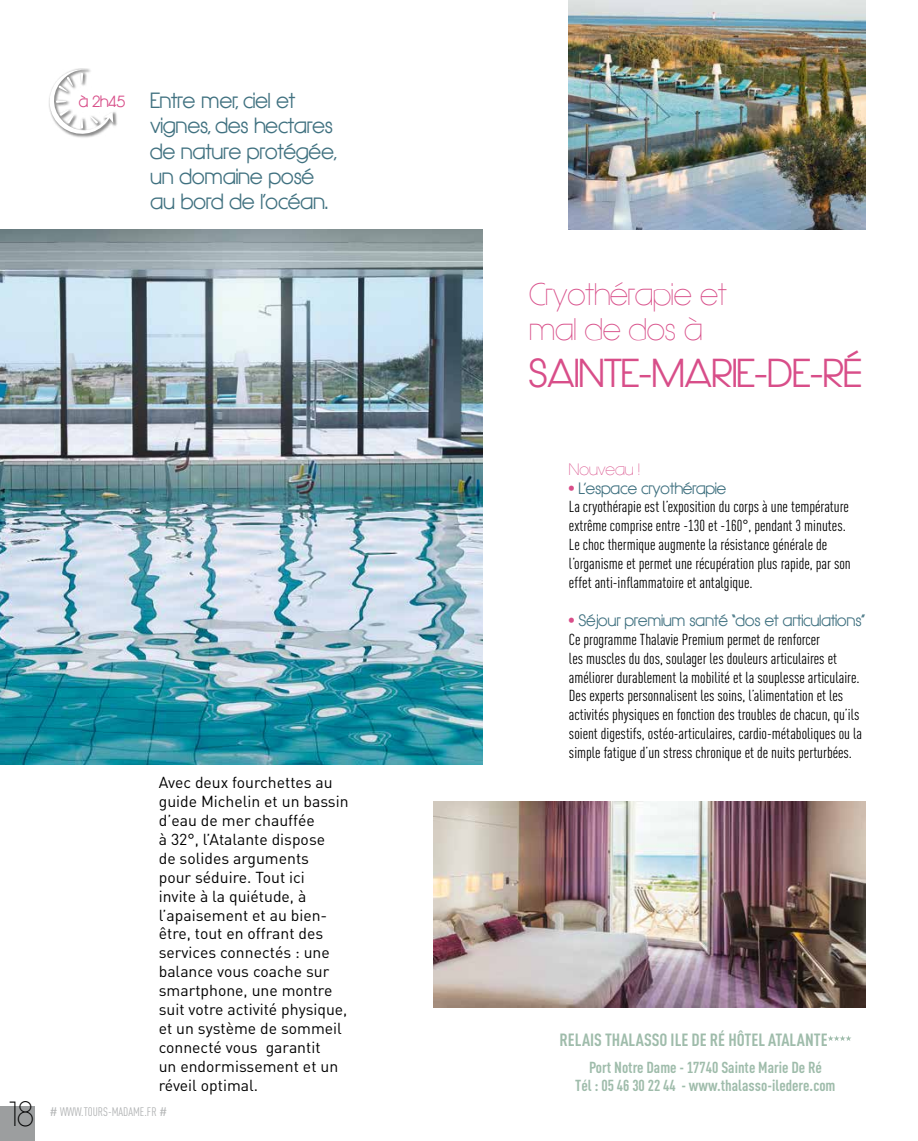
<style>
.page{position:relative;width:918px;height:1141px;background:#fff}
.page>*{position:absolute;margin:0;border:0;box-sizing:border-box;transform-origin:0 0}
.t1{font:700 38.5px "Hasteristico";color:#d84e89}
.t2{font:300 33.25px "Hasteristico";color:#000}
.t3{font:300 29.75px/35.7px "Hasteristico";color:#d84e89}
.t4{font:700 21px/25.2px "Hasteristico";color:#407180}
.t5{font:700 17.5px "CADIN Condensed";color:#9fbcab}
.t6{font:15.75px/18.9px "CADIN Condensed";color:#000}
.t7{font:15.75px/18.9px "CADIN";color:#000}
.t8{font:700 15.75px/18.9px "CADIN Condensed";color:#9fbcab;text-align:center}
.t9{font:700 15.75px "Hasteristico";color:#407180}
.t10{font:300 15.75px "Hasteristico";color:#d84e89}
.t11{font:700 15.75px "Hasteristico";color:#d84e89}
.t12{font:12.25px "CADIN Condensed";color:#b1b3b4}
.s1{font-family:"CADIN"}
.s2{color:#d84e89}
</style>
<div class="page">
<div style="left:0;top:1106px;width:35px;height:35px;background:#9c9e9f"></div>
<img style="left:0;top:230px;width:483px;height:534px">
<img style="left:569px;top:0;width:296px;height:230px">
<svg style="left:828px;top:1035px;width:23px;height:6px"></svg>
<img style="left:433px;top:802px;width:432px;height:205px">
<div style="left:48px;top:68px;width:69px;height:70px;background:#000;opacity:.45"></div>
<svg style="left:50px;top:69px;width:63px;height:65px"></svg>
<p class="t11" style="left:79px;top:93px;width:48px">à 2h45</p>
<h3 class="t4" style="left:150px;top:88px;width:187px">Entre mer, ciel et vignes, des hectares de nature protégée, un domaine posé au bord de l’océan.</h3>
<h2 class="t2" style="left:10px;top:1094px;width:25px">18</h2>
<p class="t7" style="left:159px;top:773px;width:191px">Avec deux fourchettes au guide Michelin et un bassin d’eau de mer chauffée<br>à 32°, l’Atalante dispose<br>de solides arguments<br>pour séduire. Tout ici<br>invite à la quiétude, à l’apaisement et au bien&shy;être, tout en offrant des services connectés : une balance vous coache sur smartphone, une montre suit votre activité physique, et un système de sommeil connecté vous garantit<br>un endormissement et un réveil optimal.</p>
<p class="t12" style="left:50px;top:1105px;width:119px"><span class="s1">#</span> WWW.TOURS-MADAME.FR <span class="s1">#</span></p>
<h3 class="t3" style="left:529px;top:277px;width:199px">Cryothérapie et mal de dos à</h3>
<h1 class="t1" style="left:529px;top:350px;width:333px">SAINTE-MARIE-DE-RÉ</h1>
<p class="t10" style="left:569px;top:460px;width:72px">Nouveau !</p>
<p class="t9" style="left:569px;top:479px;width:159px"><span class="s2">•</span> L’espace cryothérapie</p>
<p class="t6" style="left:569px;top:497px;width:283px">La cryothérapie est l’exposition du corps à une température extrême comprise entre -130 et -160°, pendant 3 minutes.<br>Le choc thermique augmente la résistance générale de l’organisme et permet une récupération plus rapide, par son effet anti-inflammatoire et antalgique.</p>
<p class="t9" style="left:569px;top:611px;width:297px"><span class="s2">•</span> Séjour premium santé “dos et articulations”</p>
<p class="t6" style="left:569px;top:630px;width:295px">Ce programme Thalavie Premium permet de renforcer<br>les muscles du dos, soulager les douleurs articulaires et améliorer durablement la mobilité et la souplesse articulaire.<br>Des experts personnalisent les soins, l’alimentation et les activités physiques en fonction des troubles de chacun, qu’ils soient digestifs, ostéo-articulaires, cardio-métaboliques ou la simple fatigue d’un stress chronique et de nuits perturbées.</p>
<p class="t5" style="left:559px;top:1029px;width:270px">RELAIS THALASSO ILE DE RÉ HÔTEL ATALANTE</p>
<p class="t8" style="left:575px;top:1057px;width:262px">Port Notre Dame - 17740 Sainte Marie De Ré<br>Tél : 05 46 30 22 44 - www.thalasso-iledere.com</p>
</div>
